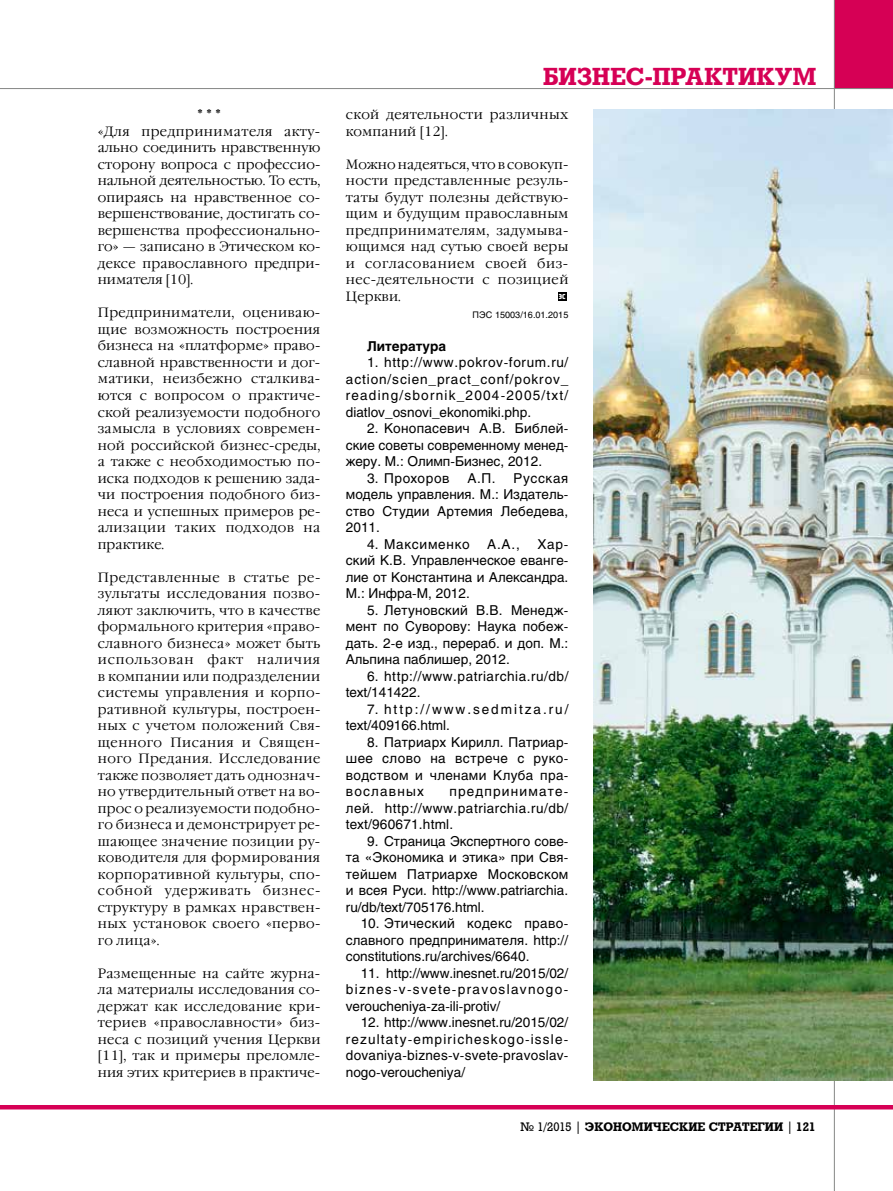
<style>
.page{position:relative;width:893px;height:1191px;background:#fff}
.page>*{position:absolute;margin:0;border:0;box-sizing:border-box;transform-origin:0 0}
.t1{font:700 24px "Rodeo";letter-spacing:-.005em;color:#d60055}
.t2{font:300 18px "Garamond C";color:#000}
.t3{font:300 13.5px/16.5px "Garamond C";letter-spacing:.02em;color:#000;text-align:justify}
.t4{font:13.5px/16.5px "Helios";letter-spacing:.005em;color:#000;text-align:justify}
.t5{font:13.5px/16.5px "Helios";letter-spacing:.04em;color:#000}
.t6{font:13.5px/16.5px "Helios";letter-spacing:.145em;color:#000}
.t7{font:13.5px "Helios";letter-spacing:.055em;color:#000}
.t8{font:700 13.5px "Helios";color:#000}
.t9{font:13.5px "Helios";letter-spacing:.045em;color:#000}
.t10{font:700 12px "Rodeo";color:#000}
.t11{font:9px "Helios";color:#000}
.t12{font:9px "Hermes C";color:#fff}
.s1{font-weight:400}
</style>
<div class="page">
<div style="left:834px;top:0;width:59px;height:89px;background:#d60055"></div>
<hr style="left:0;top:88px;width:893px;height:1px;background:#868786">
<hr style="left:834px;top:0;width:1px;height:1191px;background:#868786">
<hr style="left:0;top:1105px;width:893px;height:4px;background:#d60055">
<img style="left:594px;top:110px;width:299px;height:970px">
<div style="left:558px;top:293px;width:8px;height:8px;background:#000"></div>
<h2 class="t2" style="left:197px;top:106px;width:25px">***</h2>
<p class="t3" style="left:98px;top:123px;width:224px">«Для предпринимателя акту&shy;ально соединить нравственную сторону вопроса с профессио&shy;нальной деятельностью. То есть, опираясь на нравственное со&shy;вершенствование, достигать со&shy;вершенства профессионально&shy;го» — записано в Этическом ко&shy;дексе православного предпри&shy;нимателя [10].</p>
<p class="t3" style="left:98px;top:305px;width:224px">Предприниматели, оцениваю&shy;щие возможность построения бизнеса на «платформе» право&shy;славной нравственности и дог&shy;матики, неизбежно сталкива&shy;ются с вопросом о практиче&shy;ской реализуемости подобного замысла в условиях современ&shy;ной российской бизнес-среды, а также с необходимостью по&shy;иска подходов к решению зада&shy;чи построения подобного биз&shy;неса и успешных примеров ре&shy;ализации таких подходов на практике.</p>
<p class="t3" style="left:98px;top:569px;width:224px">Представленные в статье ре&shy;зультаты исследования позво&shy;ляют заключить, что в качестве формального критерия «право&shy;славного бизнеса» может быть использован факт наличия в компании или подразделении системы управления и корпо&shy;ративной культуры, построен&shy;ных с учетом положений Свя&shy;щенного Писания и Священ&shy;ного Предания. Исследование также позволяет дать однознач&shy;но утвердительный ответ на во&shy;прос о реализуемости подобно&shy;го бизнеса и демонстрирует ре&shy;шающее значение позиции ру&shy;ководителя для формирования корпоративной культуры, спо&shy;собной удерживать бизнес&shy;структуру в рамках нравствен&shy;ных установок своего «перво&shy;го лица».</p>
<p class="t3" style="left:98px;top:965px;width:224px">Размещенные на сайте журна&shy;ла материалы исследования со&shy;держат как исследование кри&shy;териев «православности» биз&shy;неса с позиций учения Церкви [11], так и примеры преломле&shy;ния этих критериев в практиче-</p>
<h1 class="t1" style="left:543px;top:62px;width:275px">Бизнес-практикум</h1>
<p class="t3" style="left:346px;top:107px;width:224px">ской деятельности различных компаний [12].</p>
<p class="t3" style="left:346px;top:156px;width:224px">Можно надеяться, что в совокуп&shy;ности представленные резуль&shy;таты будут полезны действую&shy;щим и будущим православным предпринимателям, задумыва&shy;ющимся над сутью своей веры и согласованием своей биз&shy;нес-деятельности с позицией Церкви.</p>
<p class="t12" style="left:559px;top:291px;width:8px">эс</p>
<p class="t11" style="left:473px;top:309px;width:97px">ПЭС 15003/16.01.2015</p>
<p class="t8" style="left:367px;top:338px;width:81px">Литература</p>
<p class="t4" style="left:346px;top:354px;width:224px;text-indent:21px">1. http://www.pokrov-forum.ru/ action/scien_pract_conf/pokrov_ reading/sbornik_2004-2005/txt/ diatlov_osnovi_ekonomiki.php.</p>
<p class="t4" style="left:346px;top:420px;width:224px;text-indent:21px">2. Конопасевич А.В. Библей&shy;ские советы современному менед&shy;жеру. М.: Олимп-Бизнес, 2012.</p>
<p class="t9" style="left:367px;top:470px;width:84px">3. Прохоров</p>
<p class="t4" style="left:467px;top:469px;width:30px">А.П.</p>
<p class="t4" style="left:346px;top:469px;width:224px;text-indent:168px">Русская модель управления. М.: Издатель&shy;ство Студии Артемия Лебедева, 2011.</p>
<p class="t7" style="left:367px;top:536px;width:104px">4. Максименко</p>
<p class="t4" style="left:487px;top:535px;width:34px">А.А.,</p>
<p class="t4" style="left:346px;top:535px;width:224px;text-indent:191px">Хар&shy;ский К.В. Управленческое еванге&shy;лие от Константина и Александра.<br>М.: Инфра-М, 2012.</p>
<p class="t4" style="left:346px;top:601px;width:224px;text-indent:21px">5. Летуновский В.В. Менедж&shy;мент по Суворову: Наука побеж&shy;дать. 2-е изд., перераб. и доп. М.:<br>Альпина паблишер, 2012.</p>
<p class="t5" style="left:346px;top:667px;width:224px;text-indent:21px">6. http://www.patriarchia.ru/db/ text/141422.</p>
<p class="t6" style="left:346px;top:700px;width:224px;text-indent:21px">7. http://www.sedmitza.ru/ text/409166.html.</p>
<p class="t4" style="left:346px;top:733px;width:224px;text-indent:21px">8. Патриарх Кирилл. Патриар&shy;шее слово на встрече с руко&shy;водством и членами Клуба пра&shy;вославных</p>
<p class="t4" style="left:346px;top:783px;width:224px;text-indent:104px">предпринимате&shy;лей. http://www.patriarchia.ru/db/ text/960671.html.</p>
<p class="t4" style="left:346px;top:832px;width:224px;text-indent:21px">9. Страница Экспертного сове&shy;та «Экономика и этика» при Свя&shy;тейшем Патриархе Московском и всея Руси. http://www.patriarchia. ru/db/text/705176.html.</p>
<p class="t4" style="left:346px;top:915px;width:224px;text-indent:15px">10. Этический кодекс право&shy;славного предпринимателя. http:// constitutions.ru/archives/6640.</p>
<p class="t4" style="left:346px;top:964px;width:224px;text-indent:15px">11. http://www.inesnet.ru/2015/02/ biznes-v-svete-pravoslavnogo&shy;veroucheniya-za-ili-protiv/</p>
<p class="t4" style="left:346px;top:1014px;width:224px;text-indent:15px">12. http://www.inesnet.ru/2015/02/ rezultaty-empiricheskogo-issle&shy;dovaniya-biznes-v-svete-pravoslav&shy;nogo-veroucheniya/</p>
<p class="t10" style="left:520px;top:1119px;width:297px"><span class="s1">№ 1/2015 |</span> ЭКОНОМИЧЕСКИЕ СТРАТЕГИИ <span class="s1">|</span> 121</p>
</div>
